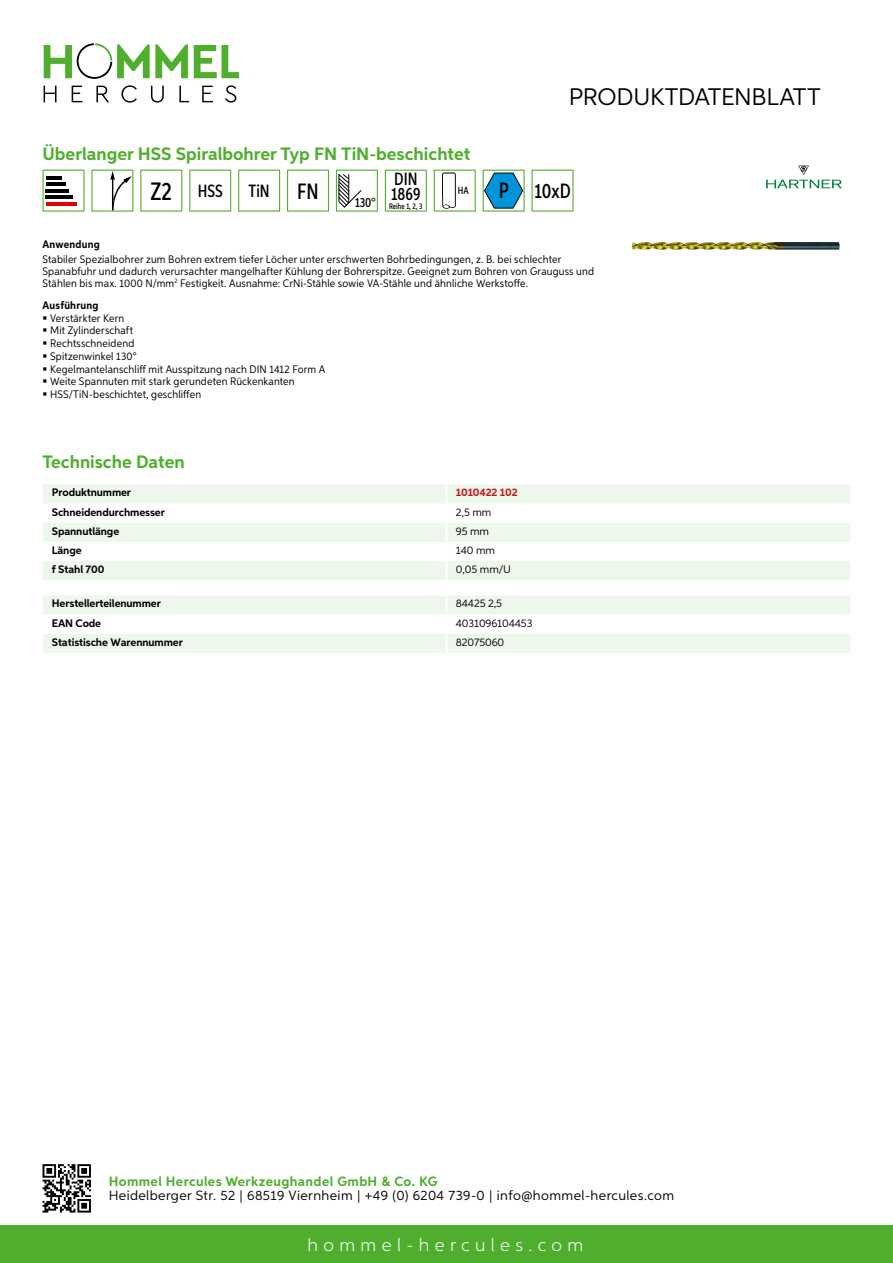
<style>
.page{position:relative;width:893px;height:1263px;background:#fff}
.page>*{position:absolute;margin:0;border:0;box-sizing:border-box;transform-origin:0 0}
.t1{font:24px "Aspira";letter-spacing:-.01em;color:#000}
.t2{font:500 20.7px "Aspira XX Nar";color:#000}
.t3{font:700 18px "Aspira";color:#50ae2f}
.t4{font:300 18px "Aspira";letter-spacing:.3em;color:#fff}
.t5{font:500 17.85px/14.9px "Aspira XX Nar";color:#000}
.t6{font:13.5px "Aspira";letter-spacing:.03em;color:#000}
.t7{font:700 13.5px "Aspira";letter-spacing:.03em;color:#50ae2f}
.t8{font:500 13.35px "Aspira XX Nar";color:#000}
.t9{font:10.95px/12.8px "Aspira Nar";letter-spacing:.015em;color:#000}
.t10{font:700 10.95px "Aspira";letter-spacing:-.01em;color:#000}
.t11{font:10.95px "Aspira";letter-spacing:-.01em;color:#000}
.t12{font:700 10.95px "Aspira Nar";letter-spacing:.02em;color:#000}
.t13{font:700 10.95px "Aspira";letter-spacing:-.01em;color:#cd1013}
.t14{font:500 10.35px "Aspira XX Nar";color:#000}
.t15{font:500 8.1px "Aspira XX Nar";color:#000}
.s1{font-size:25.2px}
.s2{font-size:22.2px}
</style>
<div class="page">
<div style="left:0;top:1226px;width:893px;height:37px;background:#50ae2f"></div>
<svg style="left:43px;top:1164px;width:48px;height:48px"></svg>
<svg style="left:194px;top:45px;width:45px;height:33px"></svg>
<svg style="left:44px;top:43px;width:144px;height:36px"></svg>
<svg style="left:44px;top:86px;width:13px;height:16px"></svg>
<svg style="left:72px;top:86px;width:10px;height:16px"></svg>
<svg style="left:96px;top:86px;width:13px;height:16px"></svg>
<svg style="left:121px;top:85px;width:16px;height:18px"></svg>
<svg style="left:151px;top:86px;width:13px;height:17px"></svg>
<svg style="left:179px;top:86px;width:10px;height:16px"></svg>
<svg style="left:202px;top:86px;width:11px;height:16px"></svg>
<svg style="left:225px;top:85px;width:11px;height:18px"></svg>
<div style="left:43px;top:484px;width:807px;height:96px;background:#eef7eb"></div>
<svg style="left:43px;top:504px;width:807px;height:57px"></svg>
<hr style="left:445px;top:484px;width:3px;height:20px;background:#fff">
<hr style="left:445px;top:504px;width:3px;height:19px;background:#fff">
<hr style="left:445px;top:523px;width:3px;height:19px;background:#fff">
<hr style="left:445px;top:542px;width:3px;height:19px;background:#fff">
<hr style="left:445px;top:561px;width:3px;height:19px;background:#fff">
<svg style="left:43px;top:596px;width:807px;height:57px"></svg>
<hr style="left:445px;top:634px;width:3px;height:19px;background:#fff">
<svg style="left:43px;top:170px;width:42px;height:42px"></svg>
<hr style="left:46px;top:176px;width:16px;height:3px;background:#000">
<hr style="left:46px;top:183px;width:20px;height:3px;background:#000">
<hr style="left:46px;top:189px;width:23px;height:3px;background:#000">
<hr style="left:46px;top:196px;width:27px;height:3px;background:#000">
<hr style="left:46px;top:203px;width:30px;height:3px;background:#e3000b">
<svg style="left:91px;top:170px;width:42px;height:42px"></svg>
<svg style="left:140px;top:170px;width:42px;height:42px"></svg>
<svg style="left:189px;top:170px;width:42px;height:42px"></svg>
<svg style="left:238px;top:170px;width:42px;height:42px"></svg>
<svg style="left:287px;top:170px;width:42px;height:42px"></svg>
<svg style="left:336px;top:170px;width:42px;height:42px"></svg>
<svg style="left:385px;top:170px;width:42px;height:42px"></svg>
<svg style="left:434px;top:170px;width:42px;height:42px"></svg>
<svg style="left:483px;top:170px;width:42px;height:42px"></svg>
<svg style="left:532px;top:170px;width:42px;height:42px"></svg>
<img style="left:631px;top:241px;width:209px;height:9px">
<svg style="left:766px;top:166px;width:76px;height:22px"></svg>
<h3 class="t3" style="left:43px;top:142px;width:430px">Überlanger HSS Spiralbohrer Typ FN TiN-beschichtet</h3>
<h1 class="t1" style="left:569px;top:82px;width:253px">Produktdatenblatt</h1>
<h3 class="t5" style="left:151px;top:183px;width:74px"><span class="s1">Z2</span> HSS</h3>
<h3 class="t5" style="left:249px;top:183px;width:72px">TiN <span class="s2">FN</span></h3>
<p class="t8" style="left:355px;top:195px;width:22px">130°</p>
<h3 class="t5" style="left:391px;top:172px;width:31px">DIN<br>1869</h3>
<p class="t15" style="left:389px;top:201px;width:35px">Reihe 1, 2, 3</p>
<p class="t14" style="left:458px;top:185px;width:12px">HA</p>
<h2 class="t2" style="left:499px;top:178px;width:73px"><span class="s2">P</span> 10xD</h2>
<p class="t12" style="left:43px;top:237px;width:59px">Anwendung</p>
<p class="t9" style="left:43px;top:253px;width:553px;line-height:12px">Stabiler Spezialbohrer zum Bohren extrem tiefer Löcher unter erschwerten Bohrbedingungen, z. B. bei schlechter<br>Spanabfuhr und dadurch verursachter mangelhafter Kühlung der Bohrerspitze. Geeignet zum Bohren von Grauguss und<br>Stählen bis max. 1000 N/mm<sup>2</sup> Festigkeit. Ausnahme: CrNi-Stähle sowie VA-Stähle und ähnliche Werkstoffe.</p>
<p class="t12" style="left:43px;top:298px;width:58px">Ausführung</p>
<p class="t9" style="left:50px;top:311px;width:277px">Verstärkter Kern<br>Mit Zylinderschaft<br>Rechtsschneidend<br>Spitzenwinkel 130°<br>Kegelmantelanschliff mit Ausspitzung nach DIN 1412 Form A<br>Weite Spannuten mit stark gerundeten Rückenkanten<br>HSS/TiN-beschichtet, geschliffen</p>
<h3 class="t3" style="left:43px;top:450px;width:144px">Technische Daten</h3>
<p class="t10" style="left:52px;top:486px;width:81px">Produktnummer</p>
<p class="t13" style="left:456px;top:486px;width:63px">1010422 102</p>
<p class="t10" style="left:52px;top:505px;width:115px">Schneidendurchmesser</p>
<p class="t11" style="left:456px;top:505px;width:37px">2,5 mm</p>
<p class="t10" style="left:52px;top:524px;width:69px">Spannutlänge</p>
<p class="t11" style="left:456px;top:524px;width:35px">95 mm</p>
<p class="t10" style="left:52px;top:543px;width:31px">Länge</p>
<p class="t11" style="left:456px;top:543px;width:41px">140 mm</p>
<p class="t10" style="left:52px;top:562px;width:54px">f Stahl 700</p>
<p class="t11" style="left:456px;top:562px;width:55px">0,05 mm/U</p>
<p class="t10" style="left:52px;top:597px;width:111px">Herstellerteilenummer</p>
<p class="t11" style="left:456px;top:597px;width:48px">84425 2,5</p>
<p class="t10" style="left:52px;top:616px;width:51px">EAN Code</p>
<p class="t11" style="left:456px;top:616px;width:78px">4031096104453</p>
<p class="t10" style="left:52px;top:635px;width:132px">Statistische Warennummer</p>
<p class="t11" style="left:456px;top:635px;width:50px">82075060</p>
<p class="t7" style="left:109px;top:1172px;width:330px">Hommel Hercules Werkzeughandel GmbH &amp; Co. KG</p>
<p class="t6" style="left:109px;top:1187px;width:567px">Heidelberger Str. 52 | 68519 Viernheim | +49 (0) 6204 739-0 | info@hommel-hercules.com</p>
<h3 class="t4" style="left:307px;top:1234px;width:277px">hommel-hercules.com</h3>
</div>
